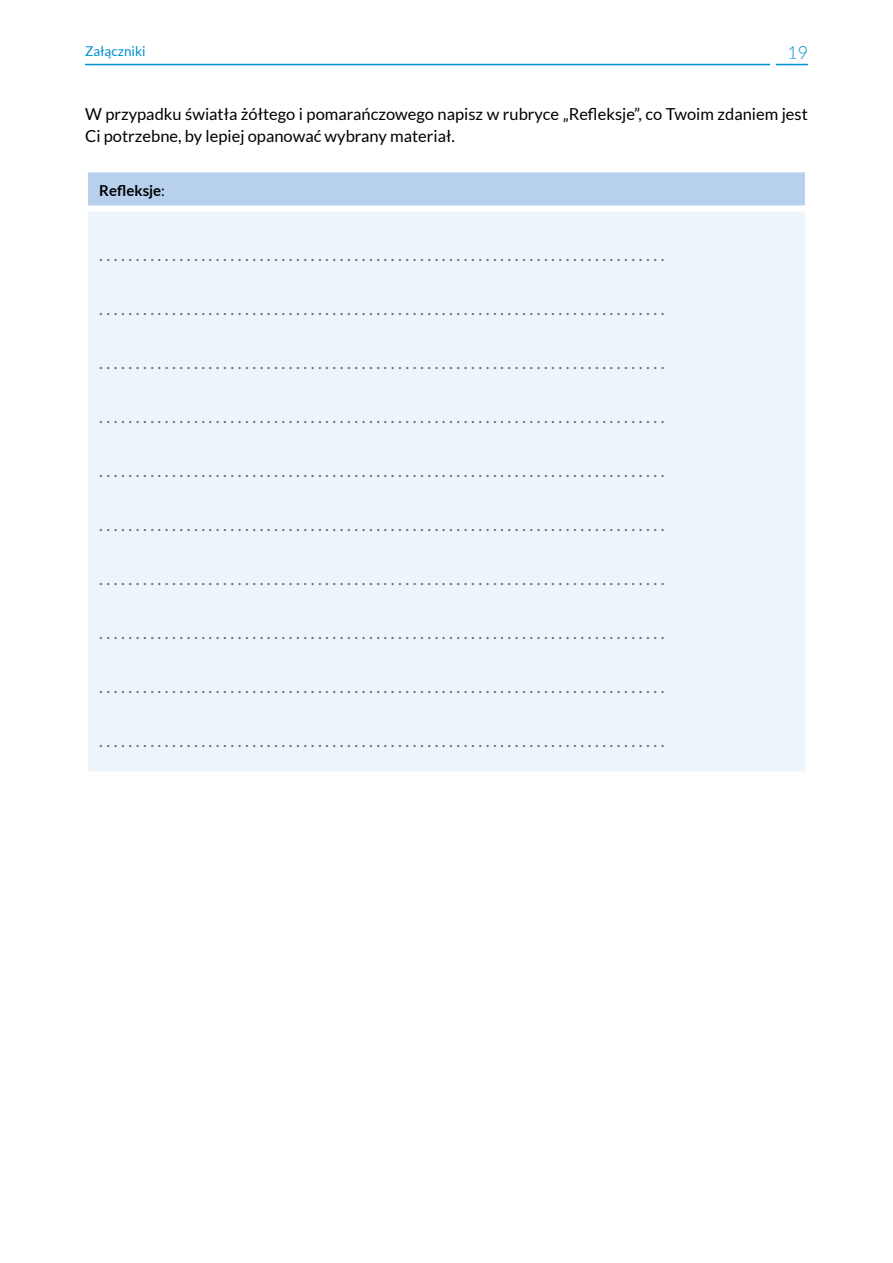
<style>
.page{position:relative;width:893px;height:1263px;background:#fff}
.page>*{position:absolute;margin:0;border:0;box-sizing:border-box;transform-origin:0 0}
.t1{font:18px "Lato";color:#706f6f}
.t2{font:300 18px "Lato";color:#008fcf}
.t3{font:16.5px/22.5px "Lato";color:#000}
.t4{font:700 15px "Lato";color:#000}
.t5{font:13.5px "Lato";color:#008fcf}
.s1{font-weight:400}
</style>
<div class="page">
<hr style="left:85px;top:64px;width:685px;height:1px;background:#008fcf">
<hr style="left:776px;top:64px;width:32px;height:1px;background:#008fcf">
<div style="left:87px;top:171px;width:719px;height:37px;background:#b7d0ee"></div>
<div style="left:87px;top:208px;width:719px;height:565px;background:#eef4fb"></div>
<hr style="left:85px;top:169px;width:723px;height:3px;background:#fff">
<hr style="left:85px;top:172px;width:3px;height:36px;background:#fff">
<hr style="left:805px;top:172px;width:3px;height:36px;background:#fff">
<hr style="left:85px;top:208px;width:3px;height:563px;background:#fff">
<hr style="left:805px;top:208px;width:3px;height:563px;background:#fff">
<hr style="left:85px;top:771px;width:723px;height:3px;background:#fff">
<div style="left:88px;top:205px;width:717px;height:6px;background:#fff"></div>
<p class="t5" style="left:85px;top:43px;width:62px">Załączniki</p>
<p class="t2" style="left:787px;top:43px;width:22px">19</p>
<p class="t3" style="left:85px;top:102px;width:724px">W przypadku światła żółtego i pomarańczowego napisz w rubryce „Refleksje”, co Twoim zdaniem jest<br>Ci potrzebne, by lepiej opanować wybrany materiał.</p>
<p class="t4" style="left:99px;top:182px;width:67px">Refleksje<span class="s1">:</span></p>
<p class="t1" style="left:99px;top:245px;width:567px">. . . . . . . . . . . . . . . . . . . . . . . . . . . . . . . . . . . . . . . . . . . . . . . . . . . . . . . . . . . . . . . . . . . . . . . . . . . . . .</p>
<p class="t1" style="left:99px;top:299px;width:567px">. . . . . . . . . . . . . . . . . . . . . . . . . . . . . . . . . . . . . . . . . . . . . . . . . . . . . . . . . . . . . . . . . . . . . . . . . . . . . .</p>
<p class="t1" style="left:99px;top:353px;width:567px">. . . . . . . . . . . . . . . . . . . . . . . . . . . . . . . . . . . . . . . . . . . . . . . . . . . . . . . . . . . . . . . . . . . . . . . . . . . . . .</p>
<p class="t1" style="left:99px;top:407px;width:567px">. . . . . . . . . . . . . . . . . . . . . . . . . . . . . . . . . . . . . . . . . . . . . . . . . . . . . . . . . . . . . . . . . . . . . . . . . . . . . .</p>
<p class="t1" style="left:99px;top:461px;width:567px">. . . . . . . . . . . . . . . . . . . . . . . . . . . . . . . . . . . . . . . . . . . . . . . . . . . . . . . . . . . . . . . . . . . . . . . . . . . . . .</p>
<p class="t1" style="left:99px;top:515px;width:567px">. . . . . . . . . . . . . . . . . . . . . . . . . . . . . . . . . . . . . . . . . . . . . . . . . . . . . . . . . . . . . . . . . . . . . . . . . . . . . .</p>
<p class="t1" style="left:99px;top:569px;width:567px">. . . . . . . . . . . . . . . . . . . . . . . . . . . . . . . . . . . . . . . . . . . . . . . . . . . . . . . . . . . . . . . . . . . . . . . . . . . . . .</p>
<p class="t1" style="left:99px;top:623px;width:567px">. . . . . . . . . . . . . . . . . . . . . . . . . . . . . . . . . . . . . . . . . . . . . . . . . . . . . . . . . . . . . . . . . . . . . . . . . . . . . .</p>
<p class="t1" style="left:99px;top:677px;width:567px">. . . . . . . . . . . . . . . . . . . . . . . . . . . . . . . . . . . . . . . . . . . . . . . . . . . . . . . . . . . . . . . . . . . . . . . . . . . . . .</p>
<p class="t1" style="left:99px;top:731px;width:567px">. . . . . . . . . . . . . . . . . . . . . . . . . . . . . . . . . . . . . . . . . . . . . . . . . . . . . . . . . . . . . . . . . . . . . . . . . . . . . .</p>
</div>
